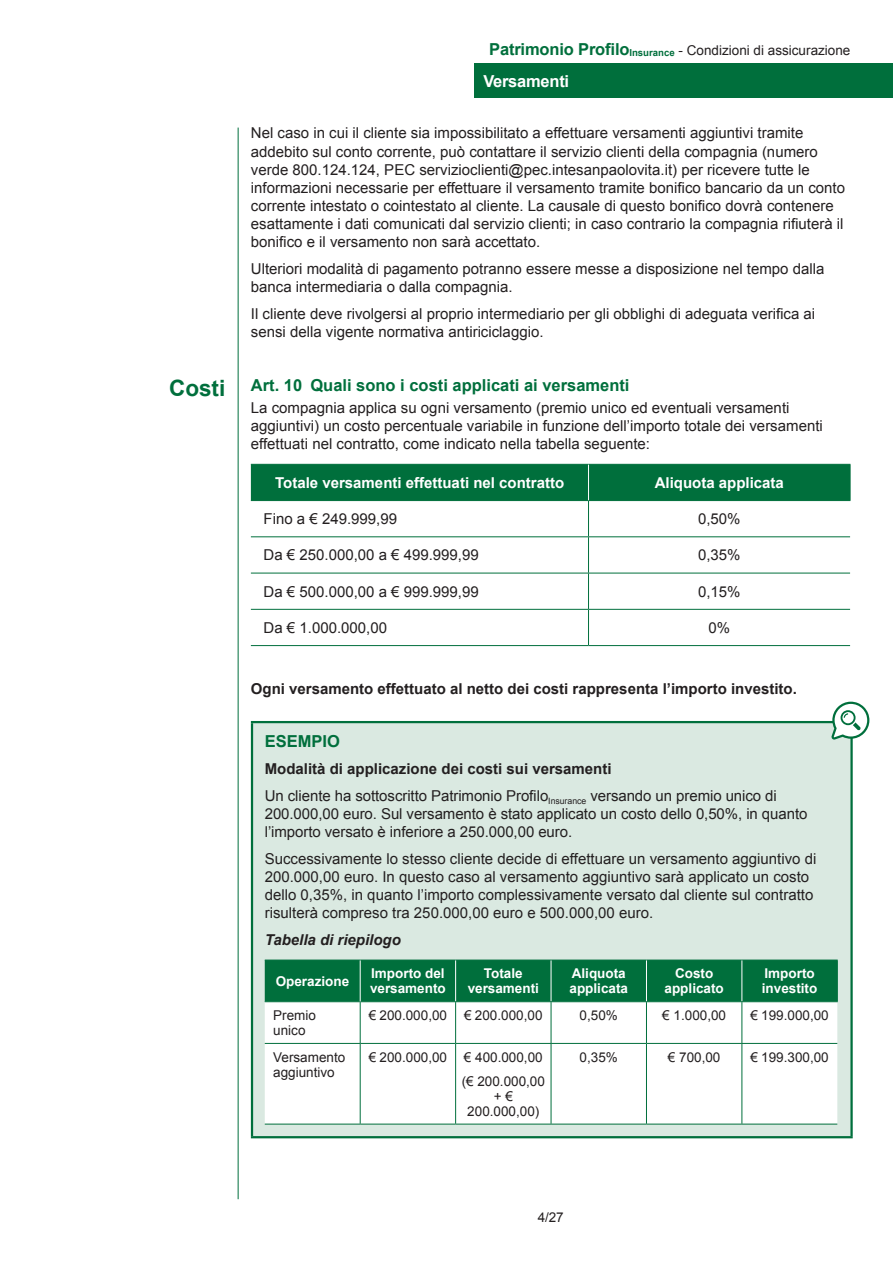
<style>
.page{position:relative;width:893px;height:1263px;background:#fff}
.page>*{position:absolute;margin:0;border:0;box-sizing:border-box;transform-origin:0 0}
.t1{font:700 22.5px "Arial";color:#006f3c}
.t2{font:700 16.5px "Arial";color:#006f3c}
.t3{font:700 16.5px "Arial";letter-spacing:-.015em;color:#fff}
.t4{font:15px/18px "Arial";color:#231f20}
.t5{font:700 15px "Arial";color:#231f20}
.t6{font:700 15px "Arial";color:#fff}
.t7{font:italic 700 15px "Arial";color:#231f20}
.t8{font:13.5px/15px "Arial";color:#231f20}
.t9{font:700 13.5px/15px "Arial";color:#fff}
.s1{font-weight:700;font-size:16.5px;color:#006f3c}
.s2{font-weight:700}
</style>
<div class="page">
<hr style="left:238px;top:128px;width:1px;height:1071px;background:#006f3c">
<div style="left:475px;top:64px;width:418px;height:34px;background:#006f3c"></div>
<div style="left:251px;top:465px;width:599px;height:35px;background:#006f3c"></div>
<hr style="left:251px;top:464px;width:337px;height:1px;background:#006f3c">
<hr style="left:588px;top:464px;width:262px;height:1px;background:#006f3c">
<hr style="left:850px;top:465px;width:1px;height:35px;background:#006f3c">
<hr style="left:588px;top:537px;width:1px;height:36px;background:#006f3c">
<hr style="left:251px;top:573px;width:337px;height:1px;background:#006f3c">
<hr style="left:588px;top:573px;width:262px;height:1px;background:#006f3c">
<hr style="left:588px;top:573px;width:1px;height:36px;background:#006f3c">
<hr style="left:251px;top:609px;width:337px;height:1px;background:#006f3c">
<hr style="left:588px;top:609px;width:262px;height:1px;background:#006f3c">
<hr style="left:588px;top:610px;width:1px;height:35px;background:#006f3c">
<hr style="left:251px;top:645px;width:337px;height:1px;background:#006f3c">
<hr style="left:588px;top:645px;width:262px;height:1px;background:#006f3c">
<hr style="left:251px;top:500px;width:337px;height:1px;background:#006f3c">
<hr style="left:588px;top:500px;width:262px;height:1px;background:#006f3c">
<hr style="left:588px;top:501px;width:1px;height:35px;background:#006f3c">
<hr style="left:251px;top:536px;width:337px;height:1px;background:#006f3c">
<hr style="left:588px;top:536px;width:262px;height:1px;background:#006f3c">
<hr style="left:588px;top:465px;width:1px;height:35px;background:#fff">
<div style="left:252px;top:722px;width:600px;height:415px;background:#dae9e1"></div>
<hr style="left:251px;top:721px;width:602px;height:2px;background:#006f3c">
<hr style="left:251px;top:723px;width:2px;height:413px;background:#006f3c">
<hr style="left:850px;top:723px;width:3px;height:413px;background:#006f3c">
<hr style="left:251px;top:1136px;width:602px;height:2px;background:#006f3c">
<div style="left:265px;top:961px;width:572px;height:40px;background:#006f3c"></div>
<div style="left:265px;top:1002px;width:572px;height:122px;background:#fff"></div>
<hr style="left:360px;top:1002px;width:1px;height:41px;background:#006f3c">
<hr style="left:360px;top:1043px;width:96px;height:1px;background:#006f3c">
<hr style="left:360px;top:1044px;width:1px;height:80px;background:#006f3c">
<hr style="left:360px;top:1124px;width:96px;height:1px;background:#006f3c">
<hr style="left:265px;top:960px;width:95px;height:1px;background:#006f3c">
<hr style="left:360px;top:960px;width:96px;height:1px;background:#006f3c">
<hr style="left:456px;top:960px;width:95px;height:1px;background:#006f3c">
<hr style="left:551px;top:960px;width:95px;height:1px;background:#006f3c">
<hr style="left:646px;top:960px;width:96px;height:1px;background:#006f3c">
<hr style="left:742px;top:960px;width:96px;height:1px;background:#006f3c">
<hr style="left:837px;top:960px;width:1px;height:41px;background:#006f3c">
<hr style="left:455px;top:1002px;width:1px;height:41px;background:#006f3c">
<hr style="left:551px;top:1002px;width:1px;height:41px;background:#006f3c">
<hr style="left:646px;top:1002px;width:1px;height:41px;background:#006f3c">
<hr style="left:741px;top:1002px;width:1px;height:41px;background:#006f3c">
<hr style="left:456px;top:1043px;width:95px;height:1px;background:#006f3c">
<hr style="left:455px;top:1044px;width:1px;height:80px;background:#006f3c">
<hr style="left:551px;top:1043px;width:95px;height:1px;background:#006f3c">
<hr style="left:551px;top:1044px;width:1px;height:80px;background:#006f3c">
<hr style="left:646px;top:1043px;width:96px;height:1px;background:#006f3c">
<hr style="left:646px;top:1044px;width:1px;height:80px;background:#006f3c">
<hr style="left:742px;top:1043px;width:95px;height:1px;background:#006f3c">
<hr style="left:741px;top:1044px;width:1px;height:80px;background:#006f3c">
<hr style="left:456px;top:1124px;width:95px;height:1px;background:#006f3c">
<hr style="left:551px;top:1124px;width:95px;height:1px;background:#006f3c">
<hr style="left:646px;top:1124px;width:96px;height:1px;background:#006f3c">
<hr style="left:742px;top:1124px;width:95px;height:1px;background:#006f3c">
<hr style="left:455px;top:960px;width:1px;height:41px;background:#fff">
<hr style="left:551px;top:960px;width:1px;height:41px;background:#fff">
<hr style="left:646px;top:960px;width:1px;height:41px;background:#fff">
<hr style="left:741px;top:960px;width:1px;height:41px;background:#fff">
<hr style="left:265px;top:1124px;width:95px;height:1px;background:#006f3c">
<hr style="left:265px;top:1001px;width:95px;height:1px;background:#006f3c">
<hr style="left:360px;top:1001px;width:96px;height:1px;background:#006f3c">
<hr style="left:456px;top:1001px;width:95px;height:1px;background:#006f3c">
<hr style="left:551px;top:1001px;width:95px;height:1px;background:#006f3c">
<hr style="left:646px;top:1001px;width:96px;height:1px;background:#006f3c">
<hr style="left:742px;top:1001px;width:96px;height:1px;background:#006f3c">
<hr style="left:265px;top:1043px;width:95px;height:1px;background:#006f3c">
<hr style="left:360px;top:960px;width:1px;height:41px;background:#fff">
<svg style="left:831px;top:702px;width:38px;height:37px"></svg>
<h1 class="t1" style="left:169px;top:373px;width:58px">Costi</h1>
<p class="t8" style="left:489px;top:42px;width:363px"><span class="s1">Patrimonio Profilo</span><sub>Insurance</sub> - Condizioni di assicurazione</p>
<p class="t3" style="left:483px;top:70px;width:87px">Versamenti</p>
<p class="t4" style="left:251px;top:124px;width:596px">Nel caso in cui il cliente sia impossibilitato a effettuare versamenti aggiuntivi tramite addebito sul conto corrente, può contattare il servizio clienti della compagnia (numero verde 800.124.124, PEC servizioclienti@pec.intesanpaolovita.it) per ricevere tutte le informazioni necessarie per effettuare il versamento tramite bonifico bancario da un conto corrente intestato o cointestato al cliente. La causale di questo bonifico dovrà contenere esattamente i dati comunicati dal servizio clienti; in caso contrario la compagnia rifiuterà il bonifico e il versamento non sarà accettato.</p>
<p class="t4" style="left:251px;top:259px;width:575px">Ulteriori modalità di pagamento potranno essere messe a disposizione nel tempo dalla banca intermediaria o dalla compagnia.</p>
<p class="t4" style="left:251px;top:304px;width:566px">Il cliente deve rivolgersi al proprio intermediario per gli obblighi di adeguata verifica ai sensi della vigente normativa antiriciclaggio.</p>
<p class="t2" style="left:251px;top:374px;width:380px">Art. 10 Quali sono i costi applicati ai versamenti</p>
<p class="t4" style="left:251px;top:399px;width:573px">La compagnia applica su ogni versamento (premio unico ed eventuali versamenti aggiuntivi) un costo percentuale variabile in funzione dell’importo totale dei versamenti effettuati nel contratto, come indicato nella tabella seguente:</p>
<p class="t6" style="left:275px;top:473px;width:290px">Totale versamenti effettuati nel contratto</p>
<p class="t6" style="left:655px;top:473px;width:131px">Aliquota applicata</p>
<p class="t4" style="left:264px;top:510px;width:135px">Fino a € 249.999,99</p>
<p class="t4" style="left:698px;top:510px;width:44px">0,50%</p>
<p class="t4" style="left:264px;top:546px;width:217px">Da € 250.000,00 a € 499.999,99</p>
<p class="t4" style="left:698px;top:546px;width:44px">0,35%</p>
<p class="t4" style="left:264px;top:582px;width:217px">Da € 500.000,00 a € 999.999,99</p>
<p class="t4" style="left:698px;top:582px;width:44px">0,15%</p>
<p class="t4" style="left:264px;top:619px;width:125px">Da € 1.000.000,00</p>
<p class="t4" style="left:708px;top:619px;width:23px">0%</p>
<p class="t5" style="left:251px;top:679px;width:547px">Ogni versamento effettuato al netto dei costi rappresenta l’importo investito.</p>
<p class="t2" style="left:265px;top:730px;width:77px">ESEMPIO</p>
<p class="t4" style="left:265px;top:755px;width:514px;line-height:27px"><span class="s2">Modalità di applicazione dei costi sui versamenti<br></span>Un cliente ha sottoscritto Patrimonio Profilo<sub>Insurance</sub> versando un premio unico di</p>
<p class="t4" style="left:265px;top:804px;width:544px">200.000,00 euro. Sul versamento è stato applicato un costo dello 0,50%, in quanto l’importo versato è inferiore a 250.000,00 euro.</p>
<p class="t4" style="left:265px;top:849px;width:553px">Successivamente lo stesso cliente decide di effettuare un versamento aggiuntivo di 200.000,00 euro. In questo caso al versamento aggiuntivo sarà applicato un costo dello 0,35%, in quanto l’importo complessivamente versato dal cliente sul contratto risulterà compreso tra 250.000,00 euro e 500.000,00 euro.</p>
<p class="t7" style="left:265px;top:930px;width:138px">Tabella di riepilogo</p>
<p class="t9" style="left:276px;top:974px;width:75px">Operazione</p>
<p class="t9" style="left:370px;top:966px;width:77px">Importo del versamento</p>
<p class="t9" style="left:468px;top:966px;width:73px;text-align:center">Totale versamenti</p>
<p class="t9" style="left:569px;top:966px;width:60px">Aliquota applicata</p>
<p class="t9" style="left:665px;top:966px;width:61px;text-align:center">Costo applicato</p>
<p class="t9" style="left:762px;top:966px;width:57px">Importo investito</p>
<p class="t8" style="left:273px;top:1008px;width:44px">Premio unico</p>
<p class="t8" style="left:369px;top:1008px;width:80px">€ 200.000,00</p>
<p class="t8" style="left:464px;top:1008px;width:80px">€ 200.000,00</p>
<p class="t8" style="left:580px;top:1008px;width:40px">0,50%</p>
<p class="t8" style="left:662px;top:1008px;width:65px">€ 1.000,00</p>
<p class="t8" style="left:750px;top:1008px;width:80px">€ 199.000,00</p>
<p class="t8" style="left:273px;top:1049px;width:74px">Versamento aggiuntivo</p>
<p class="t8" style="left:369px;top:1045px;width:178px;line-height:24px;text-align:right">€ 200.000,00 € 400.000,00 (€ 200.000,00</p>
<p class="t8" style="left:467px;top:1088px;width:74px;text-align:center">+ €<br>200.000,00)</p>
<p class="t8" style="left:580px;top:1049px;width:40px">0,35%</p>
<p class="t8" style="left:668px;top:1049px;width:54px">€ 700,00</p>
<p class="t8" style="left:750px;top:1049px;width:80px">€ 199.300,00</p>
<p class="t8" style="left:538px;top:1210px;width:27px">4/27</p>
</div>
